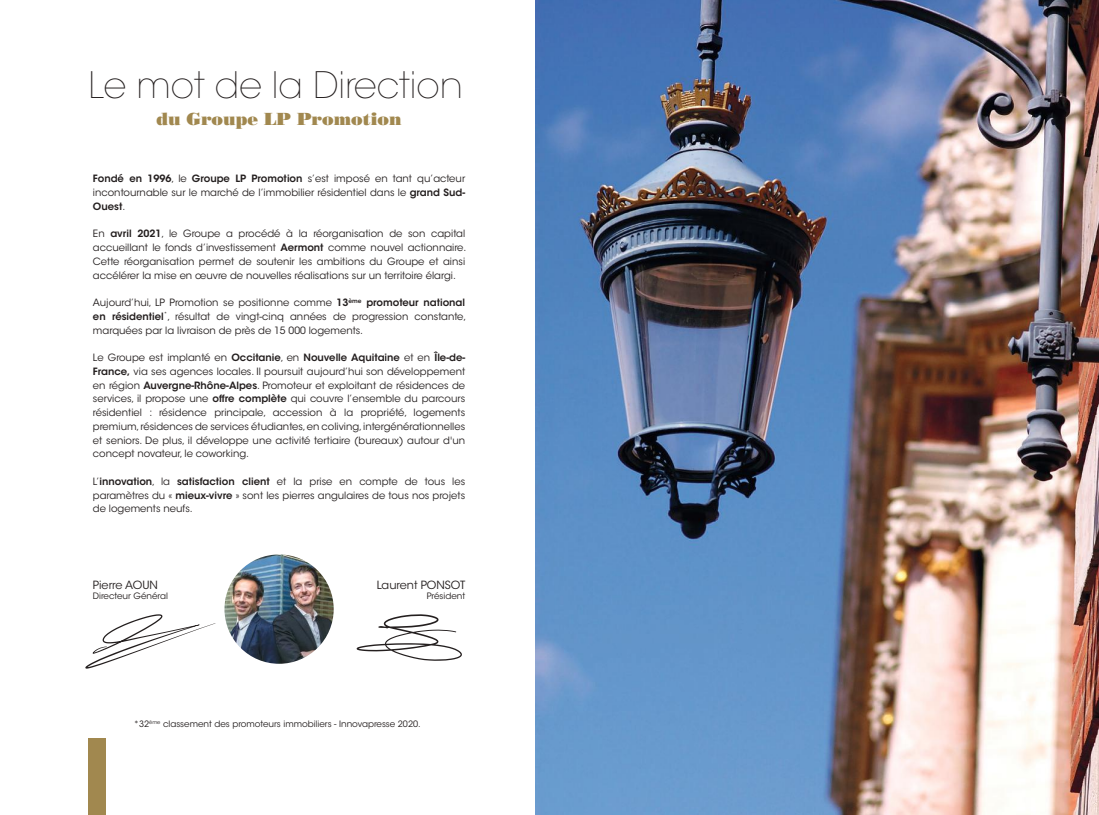
<style>
.page{position:relative;width:1099px;height:815px;background:#fff}
.page>*{position:absolute;margin:0;border:0;box-sizing:border-box;transform-origin:0 0}
.t1{font:200 36.25px "ITC Avant Garde Std";color:#241f1f}
.t2{font:17.5px "Bodoni Poster";color:#a1884f}
.t3{font:11.25px "ITC Avant Garde Std";color:#241f1f}
.t4{font:10px/13.8px "ITC Avant Garde Std";color:#241f1f;text-align:justify}
.t5{font:8.75px "ITC Avant Garde Std";color:#241f1f}
.s1{font-weight:600}
</style>
<div class="page">
<img style="left:535px;top:0;width:563px;height:815px">
<div style="left:89px;top:738px;width:17px;height:77px;background:#a1884f"></div>
<svg style="left:356px;top:614px;width:106px;height:47px"></svg>
<svg style="left:85px;top:614px;width:130px;height:55px"></svg>
<img style="left:224px;top:554px;width:110px;height:110px;border-radius:55px">
<h1 class="t1" style="left:89px;top:63px;width:376px">Le mot de la Direction</h1>
<h2 class="t2" style="left:156px;top:108px;width:247px">du Groupe LP Promotion</h2>
<p class="t4" style="left:93px;top:172px;width:374px"><span class="s1">Fondé en 1996</span>, le <span class="s1">Groupe LP Promotion</span> s’est imposé en tant qu’acteur incontournable sur le marché de l’immobilier résidentiel dans le <span class="s1">grand Sud-Ouest</span>.</p>
<p class="t4" style="left:93px;top:227px;width:375px">En <span class="s1">avril 2021</span>, le Groupe a procédé à la réorganisation de son capital accueillant le fonds d’investissement <span class="s1">Aermont</span> comme nouvel actionnaire.<br>Cette réorganisation permet de soutenir les ambitions du Groupe et ainsi accélérer la mise en œuvre de nouvelles réalisations sur un territoire élargi.</p>
<p class="t4" style="left:93px;top:296px;width:375px">Aujourd’hui, LP Promotion se positionne comme <span class="s1">13</span><sup>ème</sup> <span class="s1">promoteur national en résidentiel</span><sup>*</sup>, résultat de vingt-cinq années de progression constante, marquées par la livraison de près de 15 000 logements.</p>
<p class="t4" style="left:93px;top:351px;width:374px">Le Groupe est implanté en <span class="s1">Occitanie</span>, en <span class="s1">Nouvelle Aquitaine</span> et en <span class="s1">Île-de-France,</span> via ses agences locales. Il poursuit aujourd’hui son développement en région <span class="s1">Auvergne-Rhône-Alpes</span>. Promoteur et exploitant de résidences de services, il propose une <span class="s1">offre complète</span> qui couvre l’ensemble du parcours résidentiel : résidence principale, accession à la propriété, logements premium, résidences de services étudiantes, en coliving, intergénérationnelles et seniors. De plus, il développe une activité tertiaire (bureaux) autour d'un concept novateur, le coworking.</p>
<p class="t4" style="left:93px;top:474px;width:374px">L’<span class="s1">innovation</span>, la <span class="s1">satisfaction client</span> et la prise en compte de tous les paramètres du « <span class="s1">mieux-vivre</span> » sont les pierres angulaires de tous nos projets de logements neufs.</p>
<p class="t3" style="left:93px;top:578px;width:66px">Pierre AOUN</p>
<p class="t3" style="left:376px;top:578px;width:90px">Laurent PONSOT</p>
<p class="t5" style="left:93px;top:591px;width:76px">Directeur Général</p>
<p class="t5" style="left:427px;top:591px;width:40px">Président</p>
<p class="t5" style="left:134px;top:718px;width:288px">*32<sup>ème</sup> classement des promoteurs immobiliers - Innovapresse 2020.</p>
</div>
